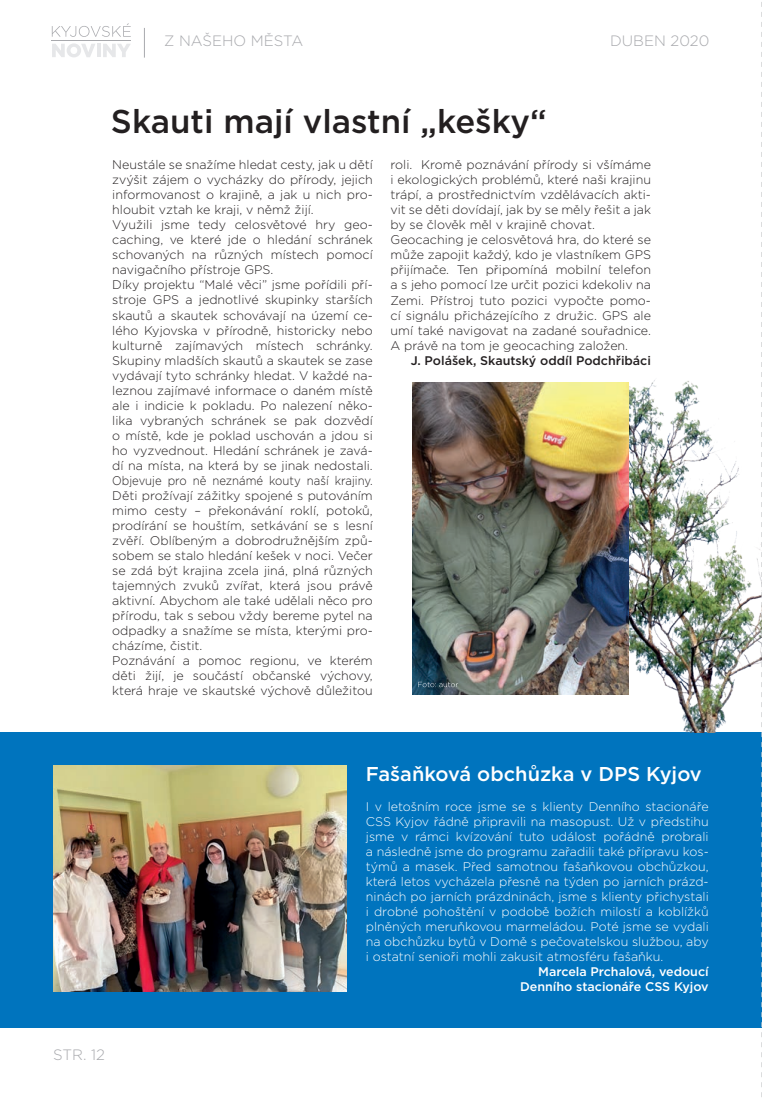
<style>
.page{position:relative;width:762px;height:1099px;background:#fff}
.page>*{position:absolute;margin:0;border:0;box-sizing:border-box;transform-origin:0 0}
.t1{font:500 32.88px "Gotham";color:#231f20}
.t2{font:500 20px "Gotham";color:#fff}
.t3{font:300 15px "Gotham";color:#a8a9ad}
.t4{font:300 12.5px/15px "Gotham";color:#231f20}
.t5{font:300 12.5px/15px "Gotham";color:#fff;text-align:justify}
.t6{font:500 12.5px/15px "Gotham";color:#fff;text-align:right}
.t7{font:500 12.5px "Gotham";color:#231f20}
</style>
<div class="page">
<hr style="left:144px;top:28px;width:1px;height:30px;background:#a8a9ad">
<svg style="left:52px;top:23px;width:79px;height:14px"></svg>
<svg style="left:52px;top:43px;width:43px;height:14px"></svg>
<hr style="left:97px;top:44px;width:4px;height:13px;background:#e6e7e9">
<svg style="left:103px;top:44px;width:27px;height:13px"></svg>
<hr style="left:52px;top:41px;width:79px;height:1px;background:#a8a9ad">
<div style="left:0;top:732px;width:762px;height:296px;background:#0074be"></div>
<img style="left:524px;top:380px;width:237px;height:352px">
<img style="left:53px;top:765px;width:293px;height:226px">
<img style="left:413px;top:383px;width:215px;height:312px">
<svg style="left:418px;top:681px;width:40px;height:6px"></svg>
<svg style="left:761px;top:2px;width:1px;height:1095px"></svg>
<p class="t3" style="left:164px;top:32px;width:141px">Z NAŠEHO MĚSTA</p>
<h1 class="t1" style="left:111px;top:100px;width:437px">Skauti mají vlastní „kešky“</h1>
<p class="t3" style="left:610px;top:32px;width:101px">DUBEN 2020</p>
<p class="t4" style="left:112px;top:157px;width:262px">Neustále se snažíme hledat cesty, jak u dětí zvýšit zájem o vycházky do přírody, jejich informovanost o krajině, a jak u nich pro&shy;hloubit vztah ke kraji, v němž žijí.<br>Využili jsme tedy celosvětové hry geo&shy;caching, ve které jde o hledání schránek schovaných na různých místech pomocí navigačního přístroje GPS.<br>Díky projektu “Malé věci” jsme pořídili pří&shy;stroje GPS a jednotlivé skupinky starších skautů a skautek schovávají na území ce&shy;lého Kyjovska v přírodně, historicky nebo kulturně zajímavých místech schránky.<br>Skupiny mladších skautů a skautek se zase vydávají tyto schránky hledat. V každé na&shy;leznou zajímavé informace o daném místě ale i indicie k pokladu. Po nalezení něko&shy;lika vybraných schránek se pak dozvědí o místě, kde je poklad uschován a jdou si ho vyzvednout. Hledání schránek je zavá&shy;dí na místa, na která by se jinak nedostali.<br>Objevuje pro ně neznámé kouty naší krajiny.<br>Děti prožívají zážitky spojené s putováním mimo cesty – překonávání roklí, potoků, prodírání se houštím, setkávání se s lesní zvěří. Oblíbeným a dobrodružnějším způ&shy;sobem se stalo hledání kešek v noci. Večer se zdá být krajina zcela jiná, plná různých tajemných zvuků zvířat, která jsou právě aktivní. Abychom ale také udělali něco pro přírodu, tak s sebou vždy bereme pytel na odpadky a snažíme se místa, kterými pro&shy;cházíme, čistit.<br>Poznávání a pomoc regionu, ve kterém děti žijí, je součástí občanské výchovy, která hraje ve skautské výchově důležitou</p>
<p class="t4" style="left:390px;top:157px;width:262px">roli. Kromě poznávání přírody si všímáme i ekologických problémů, které naši krajinu trápí, a prostřednictvím vzdělávacích akti&shy;vit se děti dovídají, jak by se měly řešit a jak by se člověk měl v krajině chovat.<br>Geocaching je celosvětová hra, do které se může zapojit každý, kdo je vlastníkem GPS přijímače. Ten připomíná mobilní telefon a s jeho pomocí lze určit pozici kdekoliv na Zemi. Přístroj tuto pozici vypočte pomo&shy;cí signálu přicházejícího z družic. GPS ale umí také navigovat na zadané souřadnice.<br>A právě na tom je geocaching založen.</p>
<p class="t7" style="left:411px;top:352px;width:242px">J. Polášek, Skautský oddíl Podchřibáci</p>
<p class="t3" style="left:53px;top:1045px;width:53px">STR. 12</p>
<h2 class="t2" style="left:366px;top:761px;width:337px">Fašaňková obchůzka v DPS Kyjov</h2>
<p class="t5" style="left:366px;top:799px;width:344px">I v letošním roce jsme se s klienty Denního stacionáře CSS Kyjov řádně připravili na masopust. Už v předstihu jsme v rámci kvízování tuto událost pořádně probrali a následně jsme do programu zařadili také přípravu kos&shy;týmů a masek. Před samotnou fašaňkovou obchůzkou, která letos vycházela přesně na týden po jarních prázd&shy;ninách po jarních prázdninách, jsme s klienty přichystali i drobné pohoštění v podobě božích milostí a koblížků plněných meruňkovou marmeládou. Poté jsme se vydali na obchůzku bytů v Domě s pečovatelskou službou, aby i ostatní senioři mohli zakusit atmosféru fašaňku.</p>
<p class="t6" style="left:520px;top:964px;width:190px">Marcela Prchalová, vedoucí<br>Denního stacionáře CSS Kyjov</p>
</div>
